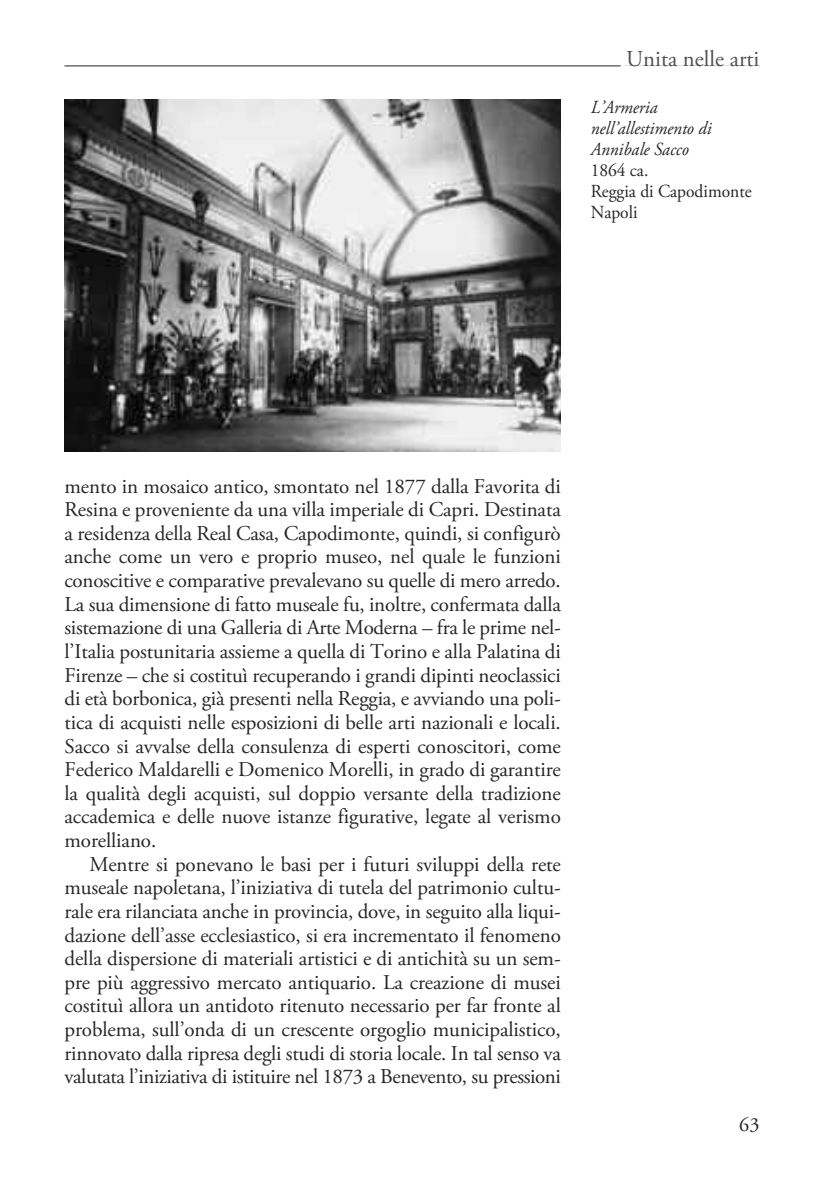
<style>
.page{position:relative;width:819px;height:1191px;background:#fff}
.page>*{position:absolute;margin:0;border:0;box-sizing:border-box;transform-origin:0 0}
.t1{font:22.75px "Adobe Garamond Pro";color:#525152}
.t2{font:21px/23.6px "Adobe Garamond Pro";letter-spacing:-.01em;color:#272627;text-align:justify}
.t3{font:20.12px "Adobe Garamond Pro";color:#272627}
.t4{font:italic 18.38px/21px "Adobe Garamond Pro";color:#272627;scale:.95 1}
.t5{font:18.38px/21px "Adobe Garamond Pro";color:#272627;scale:.95 1}
.s1{color:#fff}
</style>
<div class="page">
<hr style="left:64px;top:66px;width:695px;height:1px;background:#272627">
<hr style="left:620px;top:65px;width:139px;height:2px;background:#fff">
<img style="left:64px;top:99px;width:497px;height:352px">
<p class="t1" style="left:620px;top:45px;width:140px"><span class="s1">.</span>Unita nelle arti</p>
<p class="t4" style="left:590px;top:97px;width:129px">L’Armeria nell’allestimento di<br>Annibale Sacco</p>
<p class="t5" style="left:590px;top:160px;width:171px">1864 ca.<br>Reggia di Capodimonte<br>Napoli</p>
<p class="t2" style="left:64px;top:475px;width:498px">mento in mosaico antico, smontato nel 1877 dalla Favorita di Resina e proveniente da una villa imperiale di Capri. Destinata a residenza della Real Casa, Capodimonte, quindi, si configurò anche come un vero e proprio museo, nel quale le funzioni conoscitive e comparative prevalevano su quelle di mero arredo.<br>La sua dimensione di fatto museale fu, inoltre, confermata dalla sistemazione di una Galleria di Arte Moderna – fra le prime nel&shy;l’Italia postunitaria assieme a quella di Torino e alla Palatina di Firenze – che si costituì recuperando i grandi dipinti neoclassici di età borbonica, già presenti nella Reggia, e avviando una poli&shy;tica di acquisti nelle esposizioni di belle arti nazionali e locali.<br>Sacco si avvalse della consulenza di esperti conoscitori, come Federico Maldarelli e Domenico Morelli, in grado di garantire la qualità degli acquisti, sul doppio versante della tradizione accademica e delle nuove istanze figurative, legate al verismo morelliano.</p>
<p class="t2" style="left:64px;top:853px;width:498px;text-indent:25px">Mentre si ponevano le basi per i futuri sviluppi della rete museale napoletana, l’iniziativa di tutela del patrimonio cultu&shy;rale era rilanciata anche in provincia, dove, in seguito alla liqui&shy;dazione dell’asse ecclesiastico, si era incrementato il fenomeno della dispersione di materiali artistici e di antichità su un sem&shy;pre più aggressivo mercato antiquario. La creazione di musei costituì allora un antidoto ritenuto necessario per far fronte al problema, sull’onda di un crescente orgoglio municipalistico, rinnovato dalla ripresa degli studi di storia locale. In tal senso va valutata l’iniziativa di istituire nel 1873 a Benevento, su pressioni</p>
<p class="t3" style="left:739px;top:1112px;width:22px">63</p>
</div>
